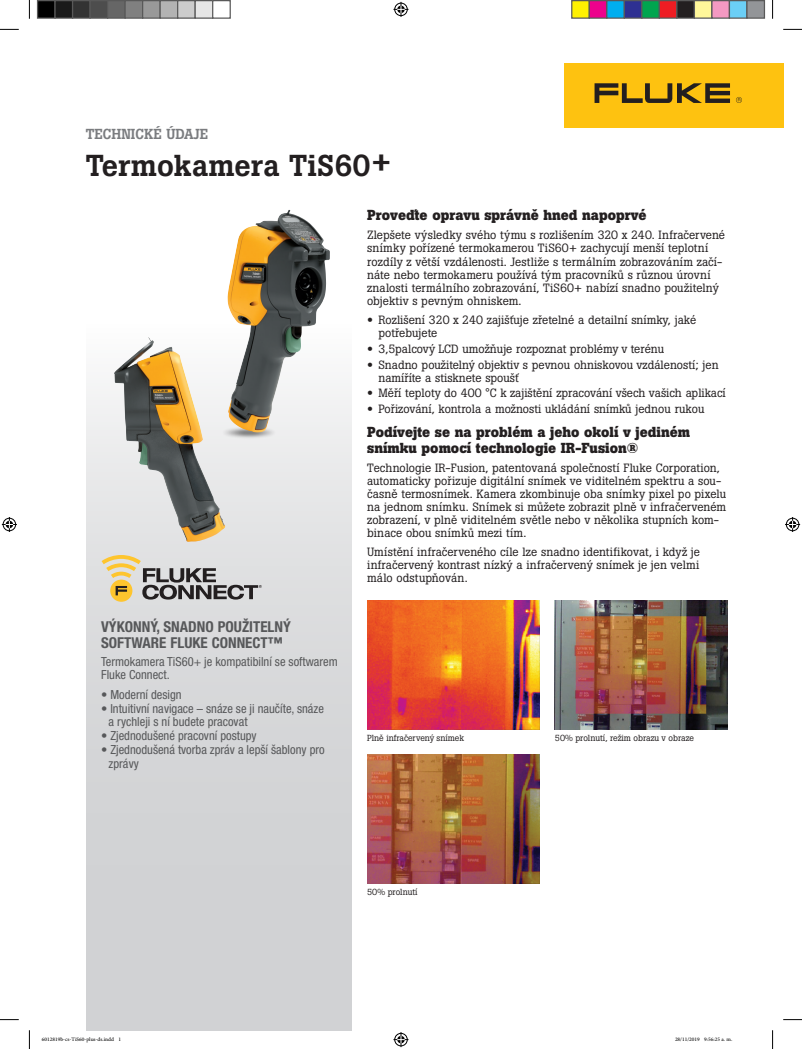
<style>
.page{position:relative;width:802px;height:1049px;background:#fff}
.page>*{position:absolute;margin:0;border:0;box-sizing:border-box;transform-origin:0 0}
.t1{font:500 30px "Boton Pro";color:#231f20}
.t2{font:700 condensed 15px/16.2px "Helvetica Neue LT Pro";color:#57585a}
.t3{font:700 14.38px/15.6px "Boton Pro";color:#231f20}
.t4{font:500 14.38px "Boton Pro";color:#7a7c7f}
.t5{font:condensed 12.5px/13.8px "Helvetica Neue LT Pro";color:#57585a}
.t6{font:11.88px/13.1px "Boton Pro";color:#231f20}
.t7{font:8.75px "Boton Pro";color:#231f20}
.t8{font:7.5px "Adobe Arabic";color:#000}
.s1{font-family:"Helvetica Neue LT Pro";font-weight:700}
</style>
<div class="page">
<div style="left:564px;top:63px;width:208px;height:65px;background:#fec210"></div>
<div style="left:86px;top:324px;width:265px;height:706px;background:linear-gradient(to bottom,#f2f3f3,#c8c9cc)"></div>
<div style="left:569px;top:63px;width:214px;height:65px;background:#fec210"></div>
<svg style="left:594px;top:83px;width:147px;height:20px"></svg>
<img style="left:225px;top:426px;width:51px;height:13px">
<img style="left:227px;top:210px;width:103px;height:223px">
<img style="left:114px;top:337px;width:111px;height:205px">
<svg style="left:110px;top:579px;width:22px;height:23px"></svg>
<svg style="left:101px;top:555px;width:161px;height:44px;background:#bab4a8"></svg>
<img style="left:367px;top:600px;width:172px;height:129px">
<img style="left:367px;top:754px;width:172px;height:129px">
<img style="left:554px;top:600px;width:173px;height:129px">
<svg style="left:0;top:29px;width:19px;height:1px"></svg>
<svg style="left:783px;top:29px;width:18px;height:1px"></svg>
<svg style="left:0;top:1019px;width:19px;height:1px"></svg>
<svg style="left:783px;top:1019px;width:18px;height:1px"></svg>
<svg style="left:29px;top:0;width:1px;height:19px"></svg>
<svg style="left:29px;top:1030px;width:1px;height:19px"></svg>
<svg style="left:772px;top:0;width:1px;height:19px"></svg>
<svg style="left:772px;top:1030px;width:1px;height:19px"></svg>
<svg style="left:393px;top:2px;width:15px;height:15px"></svg>
<svg style="left:393px;top:1032px;width:15px;height:15px"></svg>
<svg style="left:2px;top:517px;width:15px;height:15px"></svg>
<svg style="left:785px;top:517px;width:14px;height:15px"></svg>
<div style="left:38px;top:1px;width:17px;height:17px;background:#000"></div>
<div style="left:37px;top:0;width:19px;height:19px;border:1px solid #595959"></div>
<div style="left:55px;top:1px;width:18px;height:17px;background:#1a1a1a"></div>
<div style="left:54px;top:0;width:19px;height:19px;border:1px solid #595959"></div>
<div style="left:73px;top:1px;width:17px;height:17px;background:#333"></div>
<div style="left:72px;top:0;width:19px;height:19px;border:1px solid #595959"></div>
<div style="left:90px;top:1px;width:18px;height:17px;background:#4d4d4d"></div>
<div style="left:89px;top:0;width:19px;height:19px;border:1px solid #595959"></div>
<div style="left:108px;top:1px;width:17px;height:17px;background:#666"></div>
<div style="left:107px;top:0;width:19px;height:19px;border:1px solid #595959"></div>
<div style="left:125px;top:1px;width:18px;height:17px;background:#808080"></div>
<div style="left:124px;top:0;width:19px;height:19px;border:1px solid #595959"></div>
<div style="left:143px;top:1px;width:17px;height:17px;background:#999"></div>
<div style="left:142px;top:0;width:19px;height:19px;border:1px solid #595959"></div>
<div style="left:160px;top:1px;width:18px;height:17px;background:#b3b3b3"></div>
<div style="left:159px;top:0;width:19px;height:19px;border:1px solid #595959"></div>
<div style="left:178px;top:1px;width:17px;height:17px;background:#ccc"></div>
<div style="left:177px;top:0;width:19px;height:19px;border:1px solid #595959"></div>
<div style="left:195px;top:1px;width:18px;height:17px;background:#e6e6e6"></div>
<div style="left:194px;top:0;width:19px;height:19px;border:1px solid #595959"></div>
<div style="left:212px;top:0;width:19px;height:19px;border:1px solid #595959"></div>
<div style="left:571px;top:1px;width:18px;height:17px;background:#fff101"></div>
<div style="left:571px;top:0;width:18px;height:19px;border:1px solid #595959"></div>
<div style="left:589px;top:1px;width:17px;height:17px;background:#ed028c"></div>
<div style="left:588px;top:0;width:19px;height:19px;border:1px solid #595959"></div>
<div style="left:606px;top:1px;width:18px;height:17px;background:#00aeef"></div>
<div style="left:606px;top:0;width:18px;height:19px;border:1px solid #595959"></div>
<div style="left:624px;top:1px;width:17px;height:17px;background:#2e3092"></div>
<div style="left:623px;top:0;width:19px;height:19px;border:1px solid #595959"></div>
<div style="left:641px;top:1px;width:18px;height:17px;background:#00a54f"></div>
<div style="left:641px;top:0;width:18px;height:19px;border:1px solid #595959"></div>
<div style="left:659px;top:1px;width:17px;height:17px;background:#ee1d23"></div>
<div style="left:658px;top:0;width:19px;height:19px;border:1px solid #595959"></div>
<div style="left:676px;top:1px;width:18px;height:17px;background:#231f20"></div>
<div style="left:676px;top:0;width:18px;height:19px;border:1px solid #595959"></div>
<div style="left:694px;top:1px;width:17px;height:17px;background:#fff79a"></div>
<div style="left:693px;top:0;width:19px;height:19px;border:1px solid #595959"></div>
<div style="left:711px;top:1px;width:18px;height:17px;background:#f499c2"></div>
<div style="left:711px;top:0;width:18px;height:19px;border:1px solid #595959"></div>
<div style="left:729px;top:1px;width:17px;height:17px;background:#6bcff6"></div>
<div style="left:728px;top:0;width:19px;height:19px;border:1px solid #595959"></div>
<div style="left:746px;top:1px;width:18px;height:17px;background:#939598"></div>
<div style="left:746px;top:0;width:18px;height:19px;border:1px solid #595959"></div>
<p class="t4" style="left:86px;top:125px;width:124px">TECHNICKÉ ÚDAJE</p>
<h1 class="t1" style="left:86px;top:146px;width:308px">Termokamera TiS60+</h1>
<p class="t3" style="left:367px;top:208px;width:281px">Proveďte opravu správně hned napoprvé</p>
<p class="t6" style="left:367px;top:229px;width:359px">Zlepšete výsledky svého týmu s rozlišením 320 x 240. Infračervené snímky pořízené termokamerou TiS60+ zachycují menší teplotní rozdíly z větší vzdálenosti. Jestliže s termálním zobrazováním začí&shy;náte nebo termokameru používá tým pracovníků s různou úrovní znalosti termálního zobrazování, TiS60+ nabízí snadno použitelný objektiv s pevným ohniskem.</p>
<p class="t6" style="left:378px;top:313px;width:319px;text-indent:-11px"><span class="s1">•</span> Rozlišení 320 x 240 zajišťuje zřetelné a detailní snímky, jaké potřebujete</p>
<p class="t6" style="left:367px;top:342px;width:298px"><span class="s1">•</span> 3,5palcový LCD umožňuje rozpoznat problémy v terénu</p>
<p class="t6" style="left:378px;top:358px;width:341px;text-indent:-11px"><span class="s1">•</span> Snadno použitelný objektiv s pevnou ohniskovou vzdáleností; jen namíříte a stisknete spoušť</p>
<p class="t6" style="left:367px;top:387px;width:360px"><span class="s1">•</span> Měří teploty do 400 °C k zajištění zpracování všech vašich aplikací</p>
<p class="t6" style="left:367px;top:403px;width:338px"><span class="s1">•</span> Pořizování, kontrola a možnosti ukládání snímků jednou rukou</p>
<p class="t3" style="left:367px;top:424px;width:324px">Podívejte se na problém a jeho okolí v jediném snímku pomocí technologie IR-Fusion®</p>
<p class="t6" style="left:367px;top:461px;width:360px">Technologie IR-Fusion, patentovaná společností Fluke Corporation, automaticky pořizuje digitální snímek ve viditelném spektru a sou&shy;časně termosnímek. Kamera zkombinuje oba snímky pixel po pixelu na jednom snímku. Snímek si můžete zobrazit plně v infračerveném zobrazení, v plně viditelném světle nebo v několika stupních kom&shy;binace obou snímků mezi tím.</p>
<p class="t6" style="left:367px;top:545px;width:334px;text-align:justify">Umístění infračerveného cíle lze snadno identifikovat, i když je infračervený kontrast nízký a infračervený snímek je jen velmi málo odstupňován.</p>
<p class="t2" style="left:101px;top:618px;width:191px">VÝKONNÝ, SNADNO POUŽITELNÝ<br>SOFTWARE FLUKE CONNECT™</p>
<p class="t5" style="left:101px;top:654px;width:238px">Termokamera TiS60+ je kompatibilní se softwarem<br>Fluke Connect.</p>
<p class="t5" style="left:101px;top:687px;width:82px">• Moderní design</p>
<p class="t5" style="left:109px;top:701px;width:217px;text-indent:-8px">• Intuitivní navigace – snáze se ji naučíte, snáze a rychleji s ní budete pracovat</p>
<p class="t5" style="left:101px;top:728px;width:157px">• Zjednodušené pracovní postupy</p>
<p class="t5" style="left:109px;top:742px;width:217px;text-indent:-8px">• Zjednodušená tvorba zpráv a lepší šablony pro zprávy</p>
<p class="t7" style="left:367px;top:732px;width:98px">Plně infračervený snímek</p>
<p class="t7" style="left:554px;top:732px;width:141px">50% prolnutí, režim obrazu v obraze</p>
<p class="t7" style="left:367px;top:886px;width:52px">50% prolnutí</p>
<p class="t8" style="left:42px;top:1034px;width:81px">6012819b-cs-TiS60-plus-ds.indd 1</p>
<p class="t8" style="left:674px;top:1034px;width:59px">28/11/2019 9:56:25 a. m.</p>
</div>
